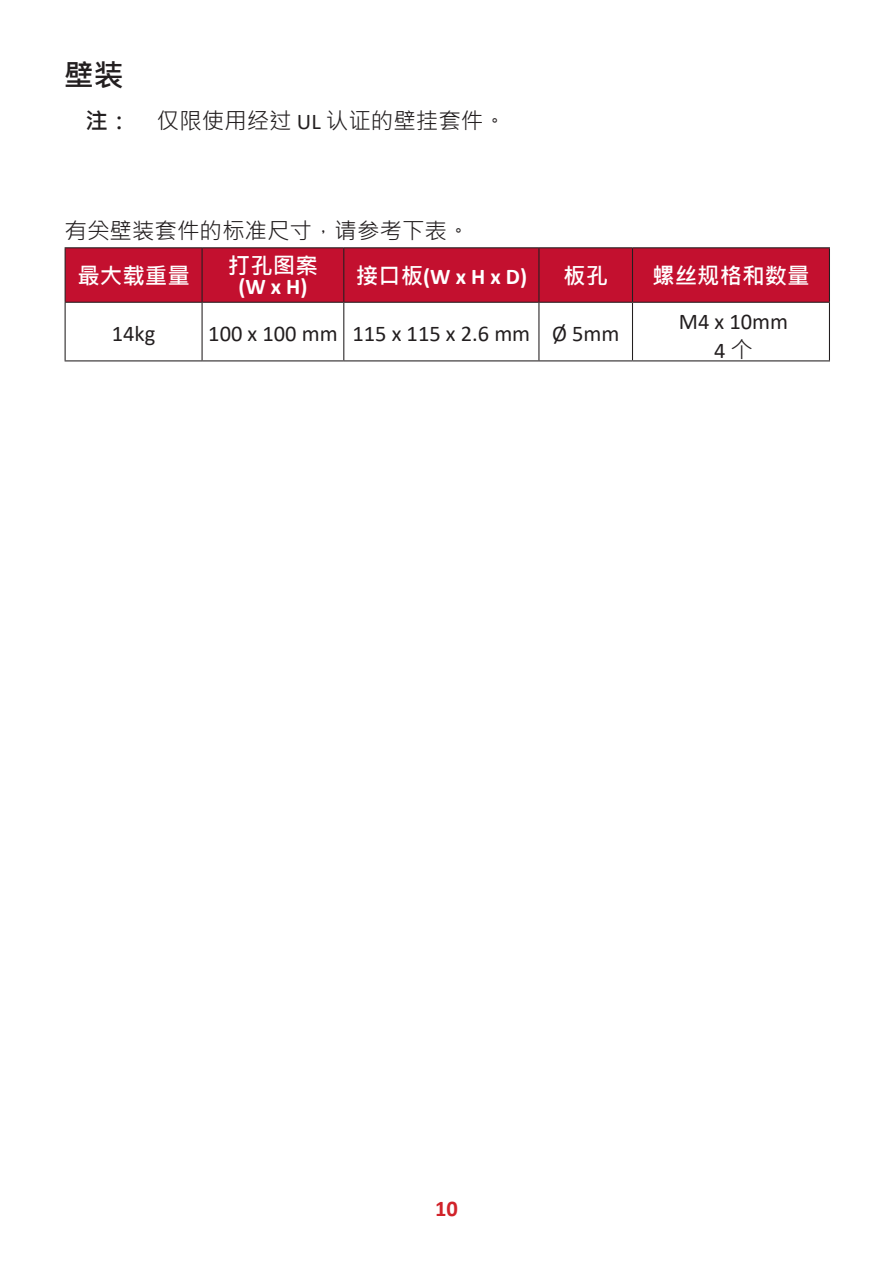
<style>
.page{position:relative;width:893px;height:1263px;background:#fff}
.page>*{position:absolute;margin:0;border:0;box-sizing:border-box;transform-origin:0 0}
.t1{font:700 30px "Microsoft Jheng Hei";color:#231f20}
.t2{font:22.5px/29px "Calibri";color:#231f20;text-align:center}
.t3{font:22.5px "Microsoft Jheng Hei";color:#231f20}
.t4{font:700 22.5px "Microsoft Jheng Hei";color:#fff}
.t5{font:700 22.5px "Calibri";color:#fff}
.t6{font:700 22.5px "Calibri";color:#d1232a}
.s1{font-weight:700}
.s2{font-family:"Calibri"}
.s3{font-family:"Microsoft Jheng Hei"}
</style>
<div class="page">
<div style="left:66px;top:248px;width:763px;height:54px;background:#c3102f"></div>
<hr style="left:65px;top:247px;width:137px;height:1px;background:#231f20">
<hr style="left:65px;top:248px;width:1px;height:54px;background:#231f20">
<hr style="left:202px;top:247px;width:142px;height:1px;background:#231f20">
<hr style="left:202px;top:248px;width:1px;height:54px;background:#231f20">
<hr style="left:344px;top:247px;width:195px;height:1px;background:#231f20">
<hr style="left:343px;top:248px;width:1px;height:54px;background:#231f20">
<hr style="left:539px;top:247px;width:93px;height:1px;background:#231f20">
<hr style="left:538px;top:248px;width:1px;height:54px;background:#231f20">
<hr style="left:632px;top:247px;width:198px;height:1px;background:#231f20">
<hr style="left:632px;top:248px;width:1px;height:54px;background:#231f20">
<hr style="left:829px;top:248px;width:1px;height:54px;background:#231f20">
<hr style="left:65px;top:302px;width:137px;height:1px;background:#231f20">
<hr style="left:65px;top:303px;width:1px;height:57px;background:#231f20">
<hr style="left:202px;top:302px;width:142px;height:1px;background:#231f20">
<hr style="left:202px;top:303px;width:1px;height:57px;background:#231f20">
<hr style="left:344px;top:302px;width:195px;height:1px;background:#231f20">
<hr style="left:343px;top:303px;width:1px;height:57px;background:#231f20">
<hr style="left:539px;top:302px;width:93px;height:1px;background:#231f20">
<hr style="left:538px;top:303px;width:1px;height:57px;background:#231f20">
<hr style="left:632px;top:302px;width:198px;height:1px;background:#231f20">
<hr style="left:632px;top:303px;width:1px;height:57px;background:#231f20">
<hr style="left:829px;top:303px;width:1px;height:57px;background:#231f20">
<hr style="left:65px;top:360px;width:137px;height:1px;background:#231f20">
<hr style="left:202px;top:360px;width:142px;height:1px;background:#231f20">
<hr style="left:344px;top:360px;width:195px;height:1px;background:#231f20">
<hr style="left:539px;top:360px;width:93px;height:1px;background:#231f20">
<hr style="left:632px;top:360px;width:198px;height:1px;background:#231f20">
<h1 class="t1" style="left:64px;top:56px;width:61px">壁装</h1>
<p class="t3" style="left:85px;top:107px;width:422px"><span class="s1">注：</span> 仅限使用经过 <span class="s2">UL</span> 认证的壁挂套件。</p>
<p class="t3" style="left:65px;top:216px;width:406px">有关壁装套件的标准尺寸，请参考下表。</p>
<p class="t4" style="left:77px;top:262px;width:114px">最大载重量</p>
<p class="t4" style="left:228px;top:252px;width:91px">打孔图案</p>
<p class="t5" style="left:356px;top:261px;width:173px"><span class="s3">接口板</span>(W x H x D)</p>
<p class="t4" style="left:563px;top:262px;width:46px">板孔</p>
<p class="t4" style="left:652px;top:262px;width:159px">螺丝规格和数量</p>
<p class="t5" style="left:238px;top:270px;width:71px">(W x H)</p>
<p class="t2" style="left:112px;top:318px;width:45px">14kg</p>
<p class="t2" style="left:208px;top:318px;width:413px">100 x 100 mm 115 x 115 x 2.6 mm Ø 5mm</p>
<p class="t2" style="left:679px;top:306px;width:111px">M4 x 10mm<br>4 <span class="s3">个</span></p>
<p class="t6" style="left:435px;top:1193px;width:24px">10</p>
</div>
